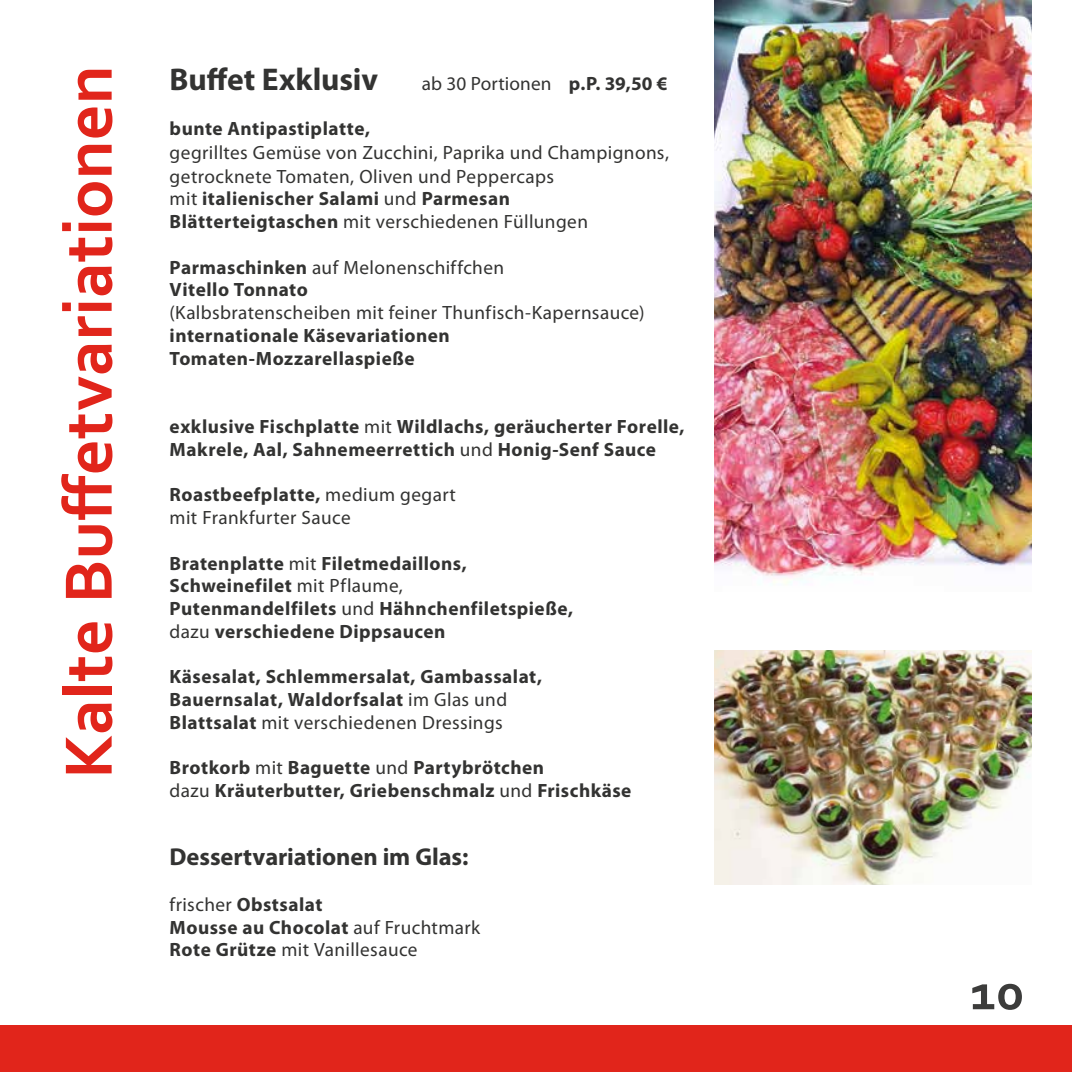
<style>
.page{position:relative;width:1072px;height:1072px;background:#fff}
.page>*{position:absolute;margin:0;border:0;box-sizing:border-box;transform-origin:0 0}
.t1{font:700 70px "Corbel";color:#e1251b}
.t2{font:700 52.5px "Corbel";color:#3c3c3b}
.t3{font:700 31.5px "Myriad Pro";letter-spacing:-.005em;color:#333332}
.t4{font:700 24.5px "Myriad Pro";letter-spacing:-.005em;color:#333332}
.t5{font:700 19.25px/22.8px "Myriad Pro";letter-spacing:.025em;color:#333332}
.t6{font:19.25px/23.1px "Myriad Pro";letter-spacing:.02em;color:#333332}
.s1{font-weight:700}
.s2{font-weight:400}
</style>
<div class="page">
<div style="left:0;top:1024px;width:1071px;height:47px;background:#e1251b"></div>
<img style="left:714px;top:651px;width:317px;height:233px">
<img style="left:714px;top:0;width:317px;height:584px">
<h1 class="t1" style="left:45px;top:778px;width:715px;rotate:-90deg">Kalte Buffetvariationen</h1>
<h3 class="t3" style="left:170px;top:59px;width:210px">Buffet Exklusiv</h3>
<p class="t6" style="left:422px;top:71px;width:247px">ab 30 Portionen <span class="s1">p.P. 39,50 €</span></p>
<p class="t5" style="left:170px;top:117px;width:202px">bunte Antipastiplatte,</p>
<p class="t6" style="left:170px;top:141px;width:501px">gegrilltes Gemüse von Zucchini, Paprika und Champignons, getrocknete Tomaten, Oliven und Peppercaps<br>mit <span class="s1">italienischer Salami</span> und <span class="s1">Parmesan Blätterteigtaschen</span> mit verschiedenen Füllungen</p>
<p class="t5" style="left:170px;top:255px;width:336px">Parmaschinken <span class="s2">auf Melonenschiffchen<br></span>Vitello Tonnato</p>
<p class="t6" style="left:170px;top:301px;width:476px">(Kalbsbratenscheiben mit feiner Thunfisch-Kapernsauce)</p>
<p class="t5" style="left:170px;top:323px;width:282px">internationale Käsevariationen<br>Tomaten-Mozzarellaspieße</p>
<p class="t5" style="left:170px;top:414px;width:516px">exklusive Fischplatte <span class="s2">mit</span> Wildlachs, geräucherter Forelle,<br>Makrele, Aal, Sahnemeerrettich <span class="s2">und</span> Honig-Senf Sauce</p>
<p class="t6" style="left:170px;top:483px;width:288px"><span class="s1">Roastbeefplatte,</span> medium gegart mit Frankfurter Sauce</p>
<p class="t5" style="left:170px;top:551px;width:405px">Bratenplatte <span class="s2">mit</span> Filetmedaillons, Schweinefilet <span class="s2">mit Pflaume, </span>Putenmandelfilets <span class="s2">und</span> Hähnchenfiletspieße, <span class="s2">dazu</span> verschiedene Dippsaucen</p>
<p class="t5" style="left:170px;top:665px;width:374px">Käsesalat, Schlemmersalat, Gambassalat,<br>Bauernsalat, Waldorfsalat <span class="s2">im Glas und<br></span>Blattsalat <span class="s2">mit verschiedenen Dressings</span></p>
<p class="t5" style="left:170px;top:756px;width:463px">Brotkorb <span class="s2">mit</span> Baguette <span class="s2">und</span> Partybrötchen<br><span class="s2">dazu</span> Kräuterbutter, Griebenschmalz <span class="s2">und</span> Frischkäse</p>
<p class="t4" style="left:170px;top:841px;width:300px">Dessertvariationen im Glas:</p>
<p class="t6" style="left:170px;top:892px;width:312px">frischer <span class="s1">Obstsalat<br>Mousse au Chocolat</span> auf Fruchtmark<br><span class="s1">Rote Grütze</span> mit Vanillesauce</p>
<h2 class="t2" style="left:970px;top:959px;width:55px">10</h2>
</div>
